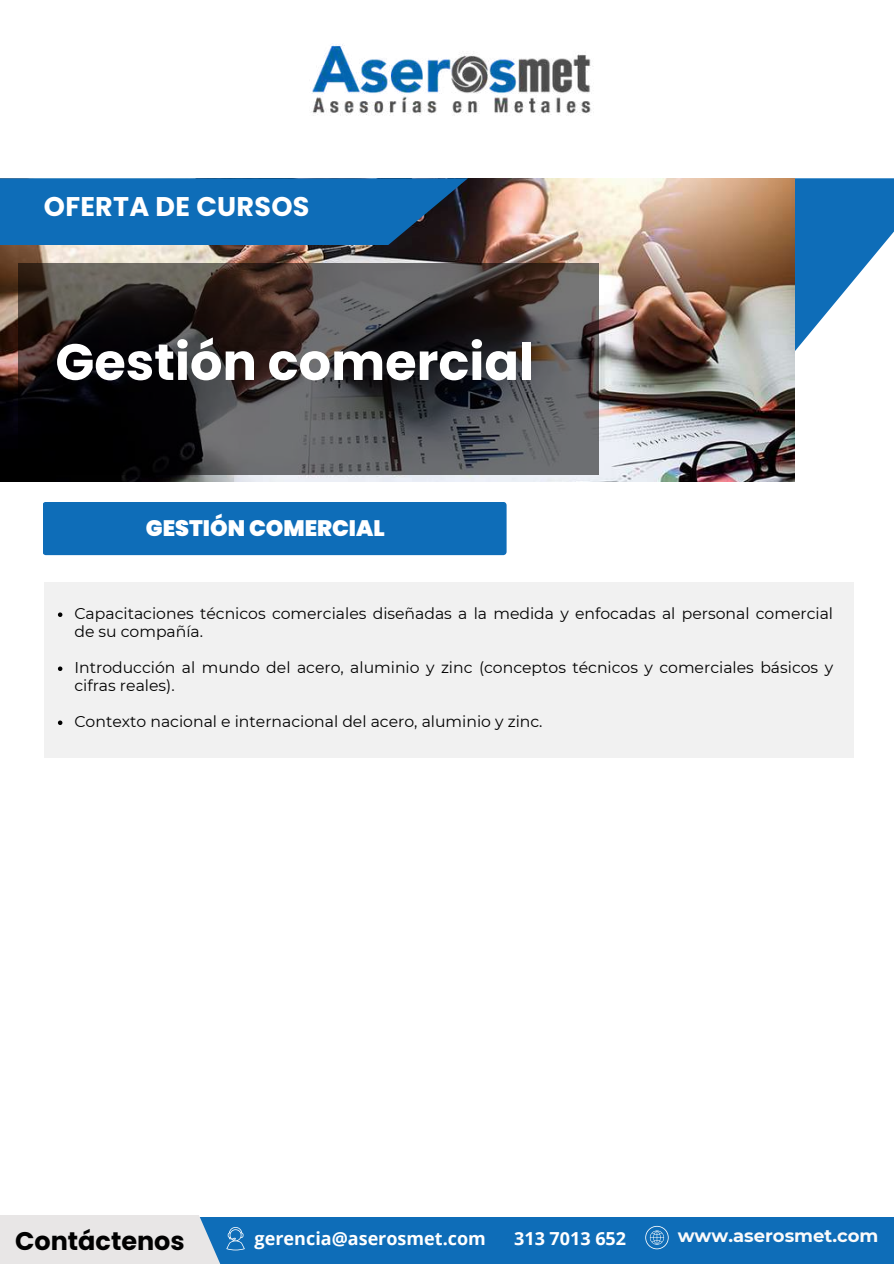
<style>
.page{position:relative;width:894px;height:1264px;background:#fff}
.page>*{position:absolute;margin:0;border:0;box-sizing:border-box;transform-origin:0 0}
.t1{font:700 51px "Poppins";color:#fff}
.t2{font:700 27px "Poppins";letter-spacing:.01em;color:#fff}
.t3{font:700 25.5px "Poppins";color:#010101}
.t4{font:900 22.35px "Poppins";color:#fff}
.t5{font:700 18px "Open Sans";color:#fff}
.t6{font:700 18px "Montserrat";color:#fafafa}
.t7{font:15.6px/18px "Montserrat";color:#010101}
</style>
<div class="page">
<div style="left:43px;top:502px;width:463px;height:53px;background:#0e6db8"></div>
<svg style="left:794px;top:178px;width:99px;height:297px"></svg>
<div style="left:44px;top:582px;width:809px;height:175px;background:#f1f1f1"></div>
<svg style="left:58px;top:612px;width:4px;height:5px"></svg>
<svg style="left:58px;top:666px;width:4px;height:5px"></svg>
<svg style="left:58px;top:720px;width:4px;height:5px"></svg>
<img style="left:0;top:178px;width:794px;height:304px">
<svg style="left:19px;top:264px;width:579px;height:211px;background:#3b3839"></svg>
<svg style="left:0;top:178px;width:468px;height:67px;background:#1065aa"></svg>
<div style="left:187px;top:1216px;width:706px;height:47px;background:#0e6db8"></div>
<svg style="left:0;top:1215px;width:362px;height:48px;fill:#e8e6e6"></svg>
<svg style="left:645px;top:1225px;width:23px;height:24px"></svg>
<svg style="left:226px;top:1226px;width:18px;height:24px"></svg>
<img style="left:312px;top:44px;width:281px;height:72px">
<h2 class="t2" style="left:44px;top:187px;width:267px">OFERTA DE CURSOS</h2>
<h1 class="t1" style="left:55px;top:326px;width:480px">Gestión comercial</h1>
<h3 class="t4" style="left:146px;top:512px;width:240px">GESTIÓN COMERCIAL</h3>
<p class="t7" style="left:74px;top:604px;width:760px">Capacitaciones técnicos comerciales diseñadas a la medida y enfocadas al personal comercial de su compañía.</p>
<p class="t7" style="left:74px;top:658px;width:760px">Introducción al mundo del acero, aluminio y zinc (conceptos técnicos y comerciales básicos y cifras reales).</p>
<p class="t7" style="left:74px;top:712px;width:469px">Contexto nacional e internacional del acero, aluminio y zinc.</p>
<h3 class="t3" style="left:15px;top:1222px;width:171px">Contáctenos</h3>
<p class="t5" style="left:254px;top:1226px;width:233px">gerencia@aserosmet.com</p>
<p class="t5" style="left:514px;top:1226px;width:113px">313 7013 652</p>
<p class="t6" style="left:677px;top:1224px;width:202px">www.aserosmet.com</p>
</div>
